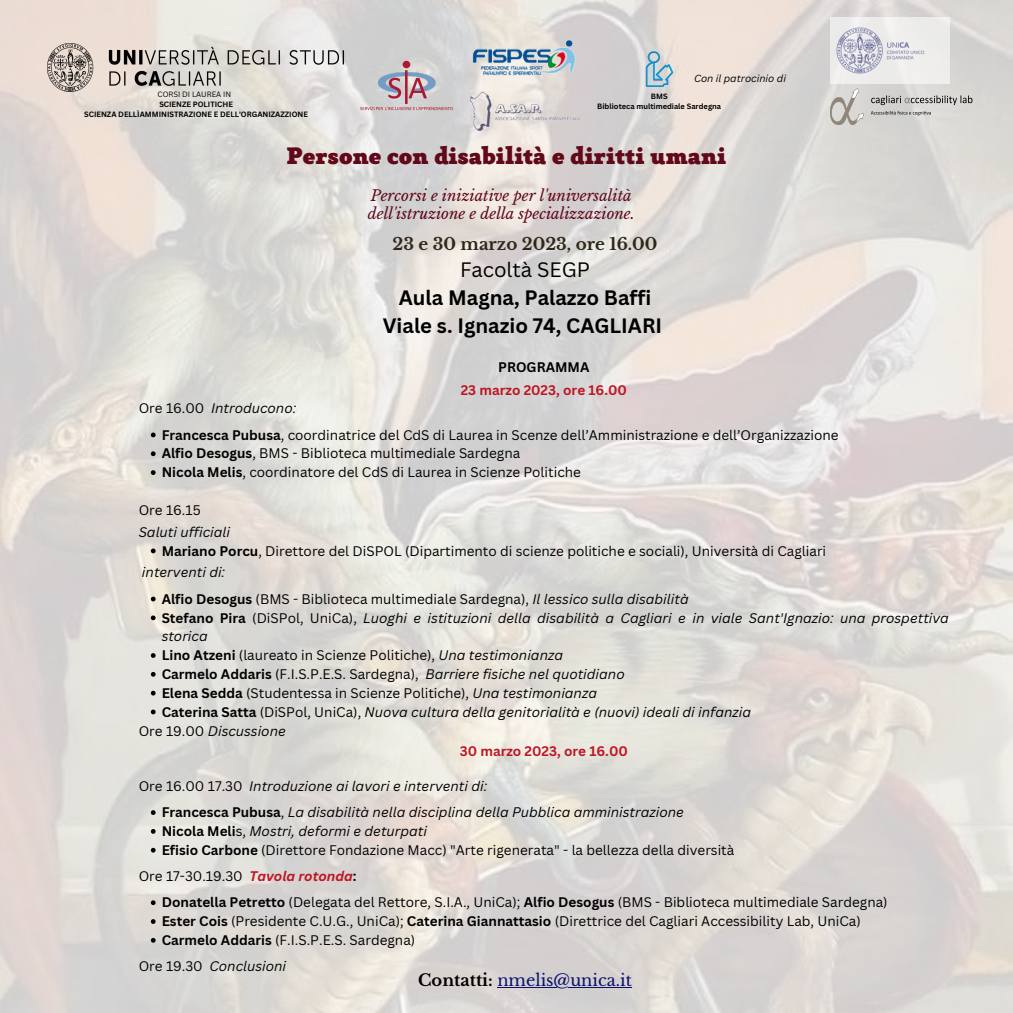
<style>
.page{position:relative;width:1013px;height:1013px;background:#fff}
.page>*{position:absolute;margin:0;border:0;box-sizing:border-box;transform-origin:0 0}
.t1{font:900 24.62px "Anaphora";color:#610819}
.t2{font:700 20.25px/28.1px "Canva Sans";color:#000;text-align:center}
.t3{font:20.25px "Canva Sans";color:#000}
.t4{font:700 16.75px "Libre Baskerville";color:#2f2817}
.t5{font:16.25px "Libre Baskerville";color:#090f6c}
.t6{font:italic 15px/18.8px "Libre Baskerville";color:#610819}
.t7{font:italic 13.5px/18.9px "Canva Sans";color:#000}
.t8{font:13.5px/18.9px "Canva Sans";color:#000}
.t9{font:700 13.5px "Canva Sans";color:#be1522}
.t10{font:700 13.5px "Canva Sans";color:#000}
.t11{font:italic 10px "Canva Sans";color:#000}
.t12{font:700 7.5px/10px "Canva Sans";color:#000;text-align:center}
.t13{font:7.5px "Canva Sans";color:#000}
.s1{font-style:normal}
.s2{font-weight:700}
.s3{font-weight:700;font-style:normal}
.s4{font-weight:700;font-style:italic;color:#be1522}
.s5{font-weight:700;color:#000}
</style>
<div class="page">
<img style="left:0;top:0;width:1012px;height:1012px">
<img style="left:830px;top:89px;width:142px;height:35px">
<img style="left:361px;top:60px;width:92px;height:56px">
<img style="left:47px;top:43px;width:298px;height:48px">
<img style="left:470px;top:39px;width:109px;height:39px">
<img style="left:643px;top:49px;width:32px;height:40px">
<img style="left:470px;top:91px;width:109px;height:40px">
<svg style="left:151px;top:432px;width:5px;height:5px"></svg>
<svg style="left:151px;top:451px;width:5px;height:5px"></svg>
<svg style="left:151px;top:470px;width:5px;height:5px"></svg>
<svg style="left:151px;top:548px;width:5px;height:5px"></svg>
<svg style="left:151px;top:596px;width:5px;height:5px"></svg>
<svg style="left:151px;top:615px;width:5px;height:5px"></svg>
<svg style="left:151px;top:653px;width:5px;height:5px"></svg>
<svg style="left:151px;top:672px;width:5px;height:4px"></svg>
<svg style="left:151px;top:690px;width:5px;height:5px"></svg>
<svg style="left:151px;top:709px;width:5px;height:5px"></svg>
<svg style="left:151px;top:810px;width:5px;height:5px"></svg>
<svg style="left:151px;top:829px;width:5px;height:4px"></svg>
<svg style="left:151px;top:847px;width:5px;height:5px"></svg>
<svg style="left:151px;top:900px;width:5px;height:5px"></svg>
<svg style="left:151px;top:919px;width:5px;height:4px"></svg>
<svg style="left:151px;top:938px;width:5px;height:4px"></svg>
<img style="left:830px;top:17px;width:119px;height:67px">
<hr style="left:497px;top:987px;width:135px;height:1px;background:#090f6c">
<p class="t11" style="left:694px;top:71px;width:93px">Con il patrocinio di</p>
<p class="t13" style="left:157px;top:89px;width:75px">CORSI DI LAUREA IN</p>
<p class="t12" style="left:84px;top:100px;width:225px">SCIENZE POLITICHE<br>SCIENZA DELLÌAMMINISTRAZIONE E DELL'ORGANIZAZZIONE</p>
<p class="t12" style="left:597px;top:91px;width:125px">BMS<br>Biblioteca multimediale Sardegna</p>
<h1 class="t1" style="left:287px;top:146px;width:441px">Persone con disabilità e diritti umani</h1>
<p class="t6" style="left:368px;top:186px;width:268px">Percorsi e iniziative per l'universalità dell'istruzione e della specializzazione.</p>
<p class="t4" style="left:392px;top:234px;width:266px">23 e 30 marzo 2023, ore 16.00</p>
<h2 class="t3" style="left:460px;top:255px;width:131px">Facoltà SEGP</h2>
<h2 class="t2" style="left:383px;top:283px;width:281px">Aula Magna, Palazzo Baffi<br>Viale s. Ignazio 74, CAGLIARI</h2>
<p class="t7" style="left:139px;top:398px;width:159px"><span class="s1">Ore 16.00</span> Introducono:</p>
<p class="t10" style="left:498px;top:357px;width:93px">PROGRAMMA</p>
<p class="t9" style="left:461px;top:380px;width:168px">23 marzo 2023, ore 16.00</p>
<p class="t8" style="left:162px;top:425px;width:678px"><span class="s2">Francesca Pubusa</span>, coordinatrice del CdS di Laurea in Scenze dell’Amministrazione e dell’Organizzazione<br><span class="s2">Alfio Desogus</span>, BMS - Biblioteca multimediale Sardegna<br><span class="s2">Nicola Melis</span>, coordinatore del CdS di Laurea in Scienze Politiche</p>
<p class="t8" style="left:139px;top:500px;width:63px">Ore 16.15</p>
<p class="t7" style="left:139px;top:522px;width:93px">Saluti ufficiali</p>
<p class="t7" style="left:142px;top:562px;width:85px">interventi di:</p>
<p class="t8" style="left:162px;top:541px;width:666px"><span class="s2">Mariano Porcu</span>, Direttore del DiSPOL (Dipartimento di scienze politiche e sociali), Università di Cagliari</p>
<p class="t7" style="left:162px;top:589px;width:788px"><span class="s3">Alfio Desogus</span> <span class="s1">(BMS - Biblioteca multimediale Sardegna),</span> Il lessico sulla disabilità<br><span class="s3">Stefano Pira</span> <span class="s1">(DiSPol, UniCa),</span> Luoghi e istituzioni della disabilità a Cagliari e in viale Sant'Ignazio: una prospettiva storica<br><span class="s3">Lino Atzeni</span> <span class="s1">(laureato in Scienze Politiche),</span> Una testimonianza<br><span class="s3">Carmelo Addaris</span> <span class="s1">(F.I.S.P.E.S. Sardegna),</span> Barriere fisiche nel quotidiano<br><span class="s3">Elena Sedda</span> <span class="s1">(Studentessa in Scienze Politiche),</span> Una testimonianza<br><span class="s3">Caterina Satta</span> <span class="s1">(DiSPol, UniCa),</span> Nuova cultura della genitorialità e (nuovi) ideali di infanzia</p>
<p class="t7" style="left:139px;top:721px;width:149px"><span class="s1">Ore 19.00</span> Discussione</p>
<p class="t9" style="left:460px;top:741px;width:170px">30 marzo 2023, ore 16.00</p>
<p class="t7" style="left:139px;top:776px;width:350px"><span class="s1">Ore 16.00 17.30</span> Introduzione ai lavori e interventi di:</p>
<p class="t7" style="left:162px;top:802px;width:574px"><span class="s3">Francesca Pubusa</span><span class="s1">,</span> La disabilità nella disciplina della Pubblica amministrazione<br><span class="s3">Nicola Meli</span><span class="s1">s,</span> Mostri, deformi e deturpati<br><span class="s3">Efisio Carbone</span> <span class="s1">(Direttore Fondazione Macc) "Arte rigenerata" - la bellezza della diversità</span></p>
<p class="t8" style="left:162px;top:892px;width:727px"><span class="s2">Donatella Petretto</span> (Delegata del Rettore, S.I.A., UniCa); <span class="s2">Alfio Desogus</span> (BMS - Biblioteca multimediale Sardegna)<br><span class="s2">Ester Cois</span> (Presidente C.U.G., UniCa); <span class="s2">Caterina Giannattasio</span> (Direttrice del Cagliari Accessibility Lab, UniCa)<br><span class="s2">Carmelo Addaris</span> (F.I.S.P.E.S. Sardegna)</p>
<p class="t8" style="left:139px;top:866px;width:219px">Ore 17-30.19.30 <span class="s4">Tavola rotonda</span><span class="s2">:</span></p>
<p class="t7" style="left:139px;top:956px;width:149px"><span class="s1">Ore 19.30</span> Conclusioni</p>
<p class="t5" style="left:418px;top:970px;width:215px"><span class="s5">Contatti:</span> nmelis@unica.it</p>
</div>
